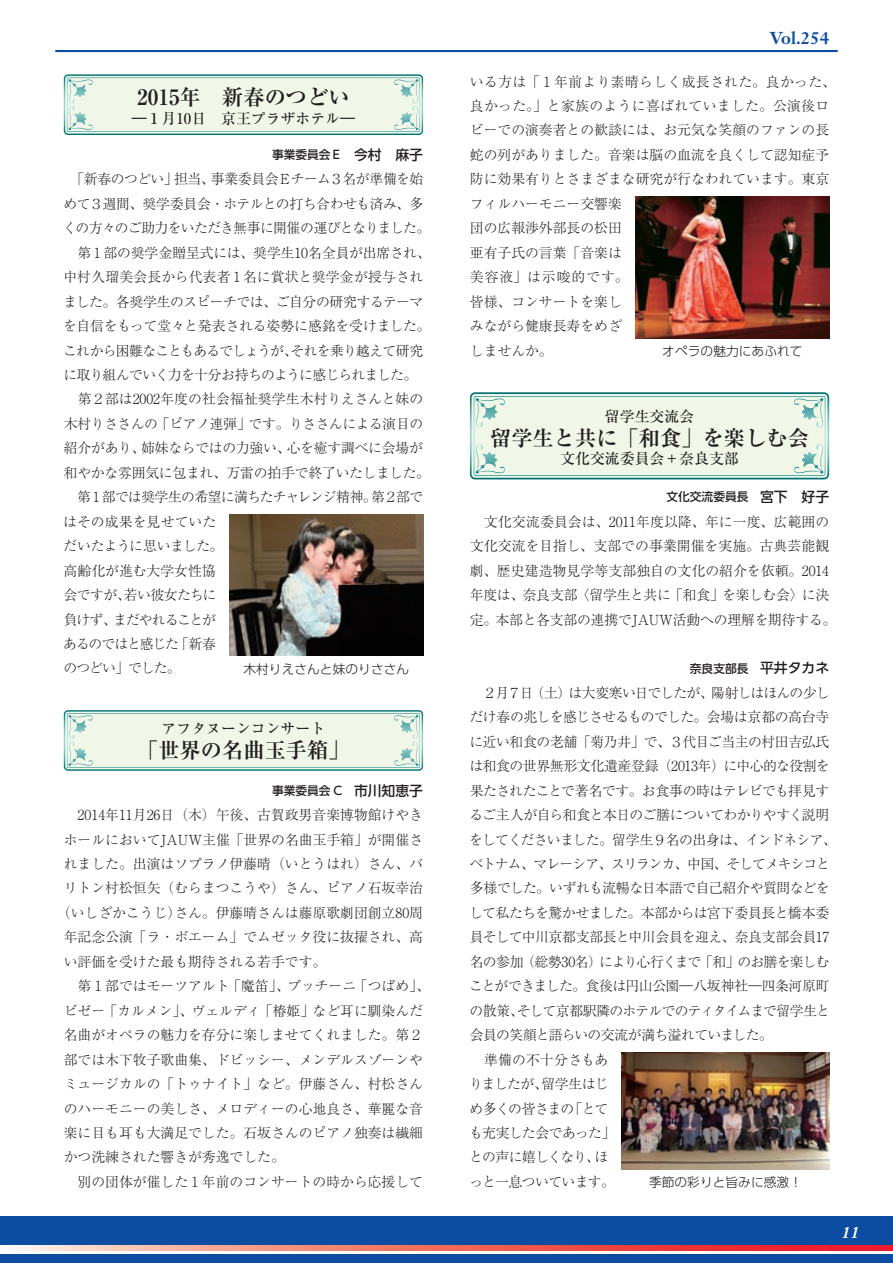
<style>
.page{position:relative;width:893px;height:1263px;background:#fff}
.page>*{position:absolute;margin:0;border:0;box-sizing:border-box;transform-origin:0 0}
.t1{font:700 21.3px "Ryumin Pro";color:#231f20}
.t2{font:700 16.95px "Janson Text LT Std";color:#0d4da1}
.t3{font:italic 700 15.9px "Janson Text LT Std";color:#fff}
.t4{font:500 14.85px "Ryumin Pro";color:#231f20}
.t5{font:300 13.8px/24.5px "Ryumin Pro";letter-spacing:-.01em;color:#231f20}
.t6{font:300 13.8px/24.5px "Ryumin Pro";letter-spacing:-.04em;color:#231f20}
.t7{font:300 13.8px/24.5px "Ryumin Pro";letter-spacing:-.03em;color:#231f20}
.t8{font:300 12.75px "UD Shin Go Pro";color:#231f20}
.t9{font:500 11.7px "UD Shin Go Pro";color:#231f20}
.s1{font-size:13.8px}
</style>
<div class="page">
<div style="left:0;top:1216px;width:893px;height:30px;background:#0d4da1"></div>
<svg style="left:18px;top:1246px;width:875px;height:4px;background:#f36f67"></svg>
<div style="left:0;top:1254px;width:893px;height:9px;background:#0d4da1"></div>
<hr style="left:55px;top:50px;width:783px;height:2px;background:#0d4da1">
<img style="left:230px;top:514px;width:193px;height:142px">
<svg style="left:65px;top:76px;width:357px;height:58px;background:#b9dad0"></svg>
<div style="left:68px;top:79px;width:351px;height:52px;background:#f1f7e8"></div>
<svg style="left:65px;top:712px;width:357px;height:57px;background:#c1ded3"></svg>
<div style="left:68px;top:714px;width:351px;height:52px;background:#f1f7e8"></div>
<img style="left:636px;top:197px;width:193px;height:141px">
<img style="left:622px;top:1052px;width:207px;height:117px">
<svg style="left:472px;top:394px;width:355px;height:84px;background:#c3dfd4"></svg>
<div style="left:475px;top:398px;width:349px;height:76px;background:#f1f7e8"></div>
<h1 class="t1" style="left:137px;top:80px;width:214px">2015年　新春のつどい</h1>
<p class="t4" style="left:132px;top:106px;width:225px">―１月10日　京王プラザホテル―</p>
<p class="t9" style="left:272px;top:145px;width:152px">事業委員会Ｅ　<span class="s1">今村　麻子</span></p>
<p class="t7" style="left:63px;top:166px;width:369px">　「新春のつどい」担当、事業委員会Ｅチーム３名が準備を始めて３週間、奨学委員会・ホテルとの打ち合わせも済み、多くの方々のご助力をいただき無事に開催の運びとなりました。　第１部の奨学金贈呈式には、奨学生10名全員が出席され、中村久瑠美会長から代表者１名に賞状と奨学金が授与されました。各奨学生のスピーチでは、ご自分の研究するテーマを自信をもって堂々と発表される姿勢に感銘を受けました。これから困難なこともあるでしょうが、それを乗り越えて研究に取り組んでいく力を十分お持ちのように感じられました。　第２部は2002年度の社会福祉奨学生木村りえさんと妹の木村りささんの「ピアノ連弾」です。りささんによる演目の紹介があり、姉妹ならではの力強い、心を癒す調べに会場が和やかな雰囲気に包まれ、万雷の拍手で終了いたしました。　第１部では奨学生の希望に満ちたチャレンジ精神。第２部ではその成果を見せていた<br>だいたように思いました。<br>高齢化が進む大学女性協<br>会ですが、若い彼女たちに<br>負けず、まだやれることが<br>あるのではと感じた「新春<br>のつどい」でした。</p>
<p class="t8" style="left:243px;top:658px;width:167px">木村りえさんと妹のりささん</p>
<p class="t4" style="left:162px;top:717px;width:165px">アフタヌーンコンサート</p>
<h1 class="t1" style="left:137px;top:733px;width:214px">「世界の名曲玉手箱」</h1>
<p class="t9" style="left:272px;top:781px;width:152px">事業委員会 C　<span class="s1">市川知恵子</span></p>
<p class="t5" style="left:64px;top:802px;width:361px">　2014年11月26日（木）午後、古賀政男音楽博物館けやき</p>
<p class="t5" style="left:64px;top:826px;width:361px">ホールにおいてJAUW主催「世界の名曲玉手箱」が開催さ</p>
<p class="t5" style="left:64px;top:850px;width:361px">れました。出演はソプラノ伊藤晴（いとうはれ）さん、バ</p>
<p class="t5" style="left:64px;top:875px;width:361px">リトン村松恒矢（むらまつこうや）さん、ピアノ石坂幸治</p>
<p class="t5" style="left:57px;top:899px;width:368px">（いしざかこうじ）さん。伊藤晴さんは藤原歌劇団創立80周</p>
<p class="t5" style="left:64px;top:924px;width:361px">年記念公演「ラ・ボエーム」でムゼッタ役に抜擢され、高</p>
<p class="t5" style="left:64px;top:948px;width:264px">い評価を受けた最も期待される若手です。</p>
<p class="t5" style="left:64px;top:973px;width:368px">　第１部ではモーツアルト「魔笛」、プッチーニ「つばめ」、</p>
<p class="t5" style="left:64px;top:997px;width:361px">ビゼー「カルメン」、ヴェルディ「椿姫」など耳に馴染んだ</p>
<p class="t5" style="left:64px;top:1022px;width:361px">名曲がオペラの魅力を存分に楽しませてくれました。第２</p>
<p class="t5" style="left:64px;top:1046px;width:361px">部では木下牧子歌曲集、ドビッシー、メンデルスゾーンや</p>
<p class="t5" style="left:64px;top:1070px;width:361px">ミュージカルの「トゥナイト」など。伊藤さん、村松さん</p>
<p class="t5" style="left:64px;top:1095px;width:361px">のハーモニーの美しさ、メロディーの心地良さ、華麗な音</p>
<p class="t5" style="left:64px;top:1119px;width:361px">楽に目も耳も大満足でした。石坂さんのピアノ独奏は繊細</p>
<p class="t5" style="left:64px;top:1144px;width:223px">かつ洗練された響きが秀逸でした。</p>
<p class="t5" style="left:64px;top:1168px;width:361px">　別の団体が催した１年前のコンサートの時から応援して</p>
<p class="t2" style="left:770px;top:27px;width:61px">Vol.254</p>
<p class="t5" style="left:470px;top:68px;width:368px">いる方は「１年前より素晴らしく成長された。良かった、良かった。」と家族のように喜ばれていました。公演後ロビーでの演奏者との歓談には、お元気な笑顔のファンの長蛇の列がありました。音楽は脳の血流を良くして認知症予防に効果有りとさまざまな研究が行なわれています。東京フィルハーモニー交響楽<br>団の広報渉外部長の松田<br>亜有子氏の言葉「音楽は<br>美容液」は示唆的です。<br>皆様、コンサートを楽し<br>みながら健康長寿をめざ<br>しませんか。</p>
<p class="t8" style="left:662px;top:340px;width:142px">オペラの魅力にあふれて</p>
<p class="t4" style="left:605px;top:405px;width:91px">留学生交流会</p>
<h1 class="t1" style="left:490px;top:421px;width:320px">留学生と共に「和食」を楽しむ会</h1>
<p class="t4" style="left:560px;top:447px;width:180px">文化交流委員会＋奈良支部</p>
<p class="t9" style="left:666px;top:487px;width:164px">文化交流委員長　<span class="s1">宮下　好子</span></p>
<p class="t5" style="left:470px;top:508px;width:368px">　文化交流委員会は、2011年度以降、年に一度、広範囲の文化交流を目指し、支部での事業開催を実施。古典芸能観劇、歴史建造物見学等支部独自の文化の紹介を依頼。2014年度は、奈良支部〈留学生と共に「和食」を楽しむ会〉に決定。本部と各支部の連携でJAUW活動への理解を期待する。</p>
<p class="t9" style="left:690px;top:659px;width:141px">奈良支部長　<span class="s1">平井タカネ</span></p>
<p class="t6" style="left:469px;top:679px;width:369px">　２月７日（土）は大変寒い日でしたが、陽射しはほんの少しだけ春の兆しを感じさせるものでした。会場は京都の高台寺に近い和食の老舗「菊乃井」で、３代目ご当主の村田吉弘氏は和食の世界無形文化遺産登録（2013年）に中心的な役割を果たされたことで著名です。お食事の時はテレビでも拝見するご主人が自ら和食と本日のご膳についてわかりやすく説明をしてくださいました。留学生９名の出身は、インドネシア、ベトナム、マレーシア、スリランカ、中国、そしてメキシコと多様でした。いずれも流暢な日本語で自己紹介や質問などをして私たちを驚かせました。本部からは宮下委員長と橋本委員そして中川京都支部長と中川会員を迎え、奈良支部会員17名の参加（総勢30名）により心行くまで「和」のお膳を楽しむことができました。食後は円山公園―八坂神社―四条河原町の散策、そして京都駅隣のホテルでのティタイムまで留学生と会員の笑顔と語らいの交流が満ち溢れていました。<br>　準備の不十分さもあ<br>りましたが、留学生はじ<br>め多くの皆さまの「とて<br>も充実した会であった」<br>との声に嬉しくなり、ほ<br>っと一息ついています。</p>
<p class="t8" style="left:649px;top:1172px;width:155px">季節の彩りと旨みに感激！</p>
<p class="t3" style="left:842px;top:1223px;width:19px">11</p>
</div>
